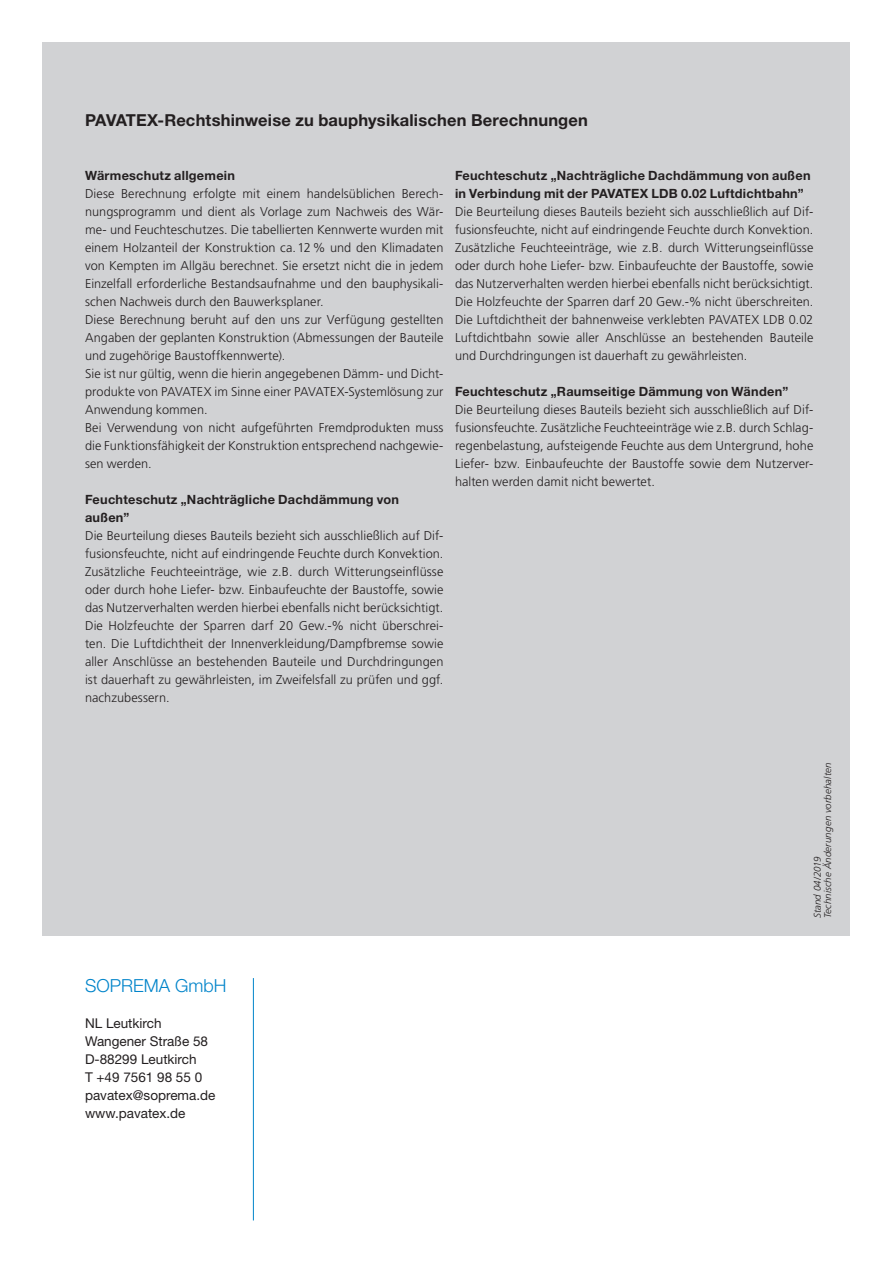
<style>
.page{position:relative;width:893px;height:1263px;background:#fff}
.page>*{position:absolute;margin:0;border:0;box-sizing:border-box;transform-origin:0 0}
.t1{font:300 18px "Helvetica Neue";color:#0084ca}
.t2{font:700 16.5px "Helvetica Neue LT Std";letter-spacing:.01em;color:#231f20}
.t3{font:13.5px/18px "Helvetica Neue LT";color:#231f20}
.t4{font:300 12.75px/18px "Frutiger LT Std";letter-spacing:.005em;color:#231f20;text-align:justify}
.t5{font:700 12.75px/18px "Helvetica Neue LT Std";letter-spacing:.02em;color:#231f20}
.t6{font:700 12.75px/18px "Helvetica Neue";letter-spacing:.02em;color:#231f20}
.t7{font:italic 300 9.75px/10.5px "Frutiger LT Std";letter-spacing:.015em;color:#231f20}
.s1{font-family:"Helvetica Neue LT Std"}
</style>
<div class="page">
<div style="left:43px;top:43px;width:807px;height:892px;background:#d1d2d4"></div>
<hr style="left:253px;top:978px;width:1px;height:242px;background:#0084ca">
<p class="t2" style="left:85px;top:110px;width:504px">PAVATEX-Rechtshinweise zu bauphysikalischen Berechnungen</p>
<p class="t5" style="left:85px;top:166px;width:151px">Wärmeschutz allgemein</p>
<p class="t4" style="left:85px;top:185px;width:360px;text-align:left">Diese Berechnung erfolgte mit einem handelsüblichen Berech&shy;nungsprogramm und dient als Vorlage zum Nachweis des Wär&shy;me- und Feuchteschutzes. Die tabellierten Kennwerte wurden mit einem Holzanteil der Konstruktion ca.12% und den Klimadaten von Kempten im Allgäu berechnet. Sie ersetzt nicht die in jedem Einzelfall erforderliche Bestandsaufnahme und den bauphysikali&shy;schen Nachweis durch den Bauwerksplaner.<br>Diese Berechnung beruht auf den uns zur Verfügung gestellten Angaben der geplanten Konstruktion (Abmessungen der Bauteile und zugehörige Baustoffkennwerte).<br>Sie ist nur gültig, wenn die hierin angegebenen Dämm- und Dicht&shy;produkte von PAVATEX im Sinne einer PAVATEX-Systemlösung zur Anwendung kommen.<br>Bei Verwendung von nicht aufgeführten Fremdprodukten muss die Funktionsfähigkeit der Konstruktion entsprechend nachgewie&shy;sen werden.</p>
<p class="t6" style="left:85px;top:490px;width:316px">Feuchteschutz „<span class="s1">Nachträgliche</span> Dachdämmung von außen”</p>
<p class="t4" style="left:85px;top:527px;width:360px">Die Beurteilung dieses Bauteils bezieht sich ausschließlich auf Dif&shy;fusionsfeuchte, nicht auf eindringende Feuchte durch Konvektion.<br>Zusätzliche Feuchteeinträge, wie z.B. durch Witterungseinflüsse oder durch hohe Liefer- bzw. Einbaufeuchte der Baustoffe, sowie das Nutzerverhalten werden hierbei ebenfalls nicht berücksichtigt.<br>Die Holzfeuchte der Sparren darf 20 Gew.-% nicht überschrei&shy;ten. Die Luftdichtheit der Innenverkleidung/Dampfbremse sowie aller Anschlüsse an bestehenden Bauteile und Durchdringungen ist dauerhaft zu gewährleisten, im Zweifelsfall zu prüfen und ggf. nachzubessern.</p>
<p class="t5" style="left:455px;top:166px;width:357px">Feuchteschutz „Nachträgliche Dachdämmung von außen in Verbindung mit der PAVATEX LDB 0.02 Luftdichtbahn”</p>
<p class="t4" style="left:455px;top:203px;width:360px">Die Beurteilung dieses Bauteils bezieht sich ausschließlich auf Dif&shy;fusionsfeuchte, nicht auf eindringende Feuchte durch Konvektion.<br>Zusätzliche Feuchteeinträge, wie z.B. durch Witterungseinflüsse oder durch hohe Liefer- bzw. Einbaufeuchte der Baustoffe, sowie das Nutzerverhalten werden hierbei ebenfalls nicht berücksichtigt.<br>Die Holzfeuchte der Sparren darf 20 Gew.-% nicht überschreiten.<br>Die Luftdichtheit der bahnenweise verklebten PAVATEX LDB 0.02<br>Luftdichtbahn sowie aller Anschlüsse an bestehenden Bauteile und Durchdringungen ist dauerhaft zu gewährleisten.</p>
<p class="t5" style="left:455px;top:382px;width:335px">Feuchteschutz „Raumseitige Dämmung von Wänden”</p>
<p class="t4" style="left:455px;top:401px;width:360px">Die Beurteilung dieses Bauteils bezieht sich ausschließlich auf Dif&shy;fusionsfeuchte. Zusätzliche Feuchteeinträge wie z.B. durch Schlag&shy;regenbelastung, aufsteigende Feuchte aus dem Untergrund, hohe Liefer- bzw. Einbaufeuchte der Baustoffe sowie dem Nutzerver&shy;halten werden damit nicht bewertet.</p>
<p class="t7" style="left:812px;top:918px;width:157px;rotate:-90deg">Stand 04/2019<br>Technische Änderungen vorbehalten</p>
<h1 class="t1" style="left:85px;top:975px;width:143px">SOPREMA GmbH</h1>
<p class="t3" style="left:85px;top:1014px;width:132px">NL Leutkirch<br>Wangener Straße 58<br>D-88299 Leutkirch<br>T +49 7561 98 55 0 pavatex@soprema.de www.pavatex.de</p>
</div>
